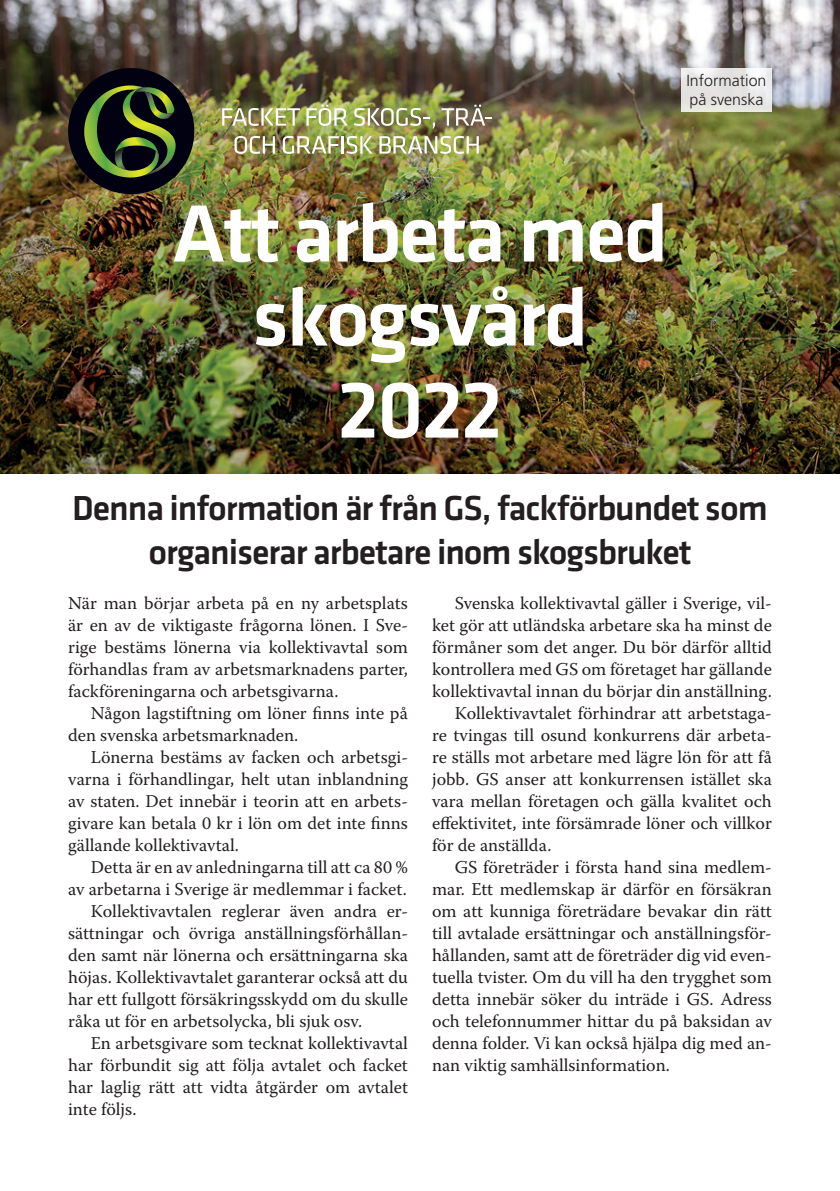
<style>
.page{position:relative;width:840px;height:1191px;background:#fff}
.page>*{position:absolute;margin:0;border:0;box-sizing:border-box;transform-origin:0 0}
.t1{font:500 84px "Klavika";letter-spacing:-.03em;color:#fff}
.t2{font:500 36px "Klavika";letter-spacing:-.03em;color:#231f20}
.t3{font:18px/22px "Warnock Pro";color:#231f20;text-align:justify}
.t4{font:300 16px "Frutiger LT Std";color:#231f20}
</style>
<div class="page">
<img style="left:0;top:0;width:839px;height:473px">
<svg style="left:680px;top:68px;width:91px;height:43px;fill:#e6e5e2"></svg>
<div style="left:68px;top:68px;width:126px;height:126px;background:#010111;border-radius:50%"></div>
<svg style="left:84px;top:85px;width:91px;height:92px"></svg>
<svg style="left:222px;top:108px;width:78px;height:18px"></svg>
<svg style="left:306px;top:105px;width:41px;height:21px"></svg>
<svg style="left:354px;top:108px;width:81px;height:21px"></svg>
<svg style="left:441px;top:105px;width:51px;height:21px"></svg>
<svg style="left:234px;top:136px;width:41px;height:18px"></svg>
<img style="left:282px;top:136px;width:90px;height:18px">
<img style="left:379px;top:136px;width:99px;height:18px">
<p class="t4" style="left:686px;top:71px;width:81px">Information</p>
<p class="t4" style="left:689px;top:91px;width:75px">på svenska</p>
<p class="t1" style="left:171px;top:177px;width:498px">Att arbeta med</p>
<p class="t1" style="left:251px;top:261px;width:338px">skogsvård</p>
<p class="t1" style="left:337px;top:353px;width:167px">2022</p>
<p class="t2" style="left:72px;top:484px;width:696px">Denna information är från GS, fackförbundet som</p>
<p class="t2" style="left:148px;top:527px;width:544px">organiserar arbetare inom skogsbruket</p>
<p class="t3" style="left:68px;top:591px;width:341px">När man börjar arbeta på en ny arbetsplats är en av de viktigaste frågorna lönen. I Sve&shy;rige bestäms lönerna via kollektivavtal som förhandlas fram av arbetsmarknadens parter, fackföreningarna och arbetsgivarna.</p>
<p class="t3" style="left:68px;top:701px;width:341px;text-indent:23px">Någon lagstiftning om löner finns inte på den svenska arbetsmarknaden.</p>
<p class="t3" style="left:68px;top:745px;width:341px;text-indent:23px">Lönerna bestäms av facken och arbetsgi&shy;varna i förhandlingar, helt utan inblandning av staten. Det innebär i teorin att en arbets&shy;givare kan betala 0 kr i lön om det inte finns gällande kollektivavtal.</p>
<p class="t3" style="left:68px;top:855px;width:341px;text-align:right">Detta är en av anledningarna till att ca 80 %<br>av arbetarna i Sverige är medlemmar i facket.</p>
<p class="t3" style="left:68px;top:899px;width:341px;text-indent:23px">Kollektivavtalen reglerar även andra er&shy;sättningar och övriga anställningsförhållan&shy;den samt när lönerna och ersättningarna ska höjas. Kollektivavtalet garanterar också att du har ett fullgott försäkringsskydd om du skulle råka ut för en arbetsolycka, bli sjuk osv.</p>
<p class="t3" style="left:68px;top:1031px;width:341px;text-indent:23px">En arbetsgivare som tecknat kollektivavtal har förbundit sig att följa avtalet och facket har laglig rätt att vidta åtgärder om avtalet inte följs.</p>
<p class="t3" style="left:432px;top:591px;width:341px;text-indent:23px">Svenska kollektivavtal gäller i Sverige, vil&shy;ket gör att utländska arbetare ska ha minst de förmåner som det anger. Du bör därför alltid kontrollera med GS om företaget har gällande kollektivavtal innan du börjar din anställning.</p>
<p class="t3" style="left:432px;top:701px;width:341px;text-indent:23px">Kollektivavtalet förhindrar att arbetstaga&shy;re tvingas till osund konkurrens där arbeta&shy;re ställs mot arbetare med lägre lön för att få jobb. GS anser att konkurrensen istället ska vara mellan företagen och gälla kvalitet och effektivitet, inte försämrade löner och villkor för de anställda.</p>
<p class="t3" style="left:432px;top:855px;width:341px;text-indent:23px">GS företräder i första hand sina medlem&shy;mar. Ett medlemskap är därför en försäkran om att kunniga företrädare bevakar din rätt till avtalade ersättningar och anställningsför&shy;hållanden, samt att de företräder dig vid even&shy;tuella tvister. Om du vill ha den trygghet som detta innebär söker du inträde i GS. Adress och telefonnummer hittar du på baksidan av denna folder. Vi kan också hjälpa dig med an&shy;nan viktig samhällsinformation.</p>
</div>
